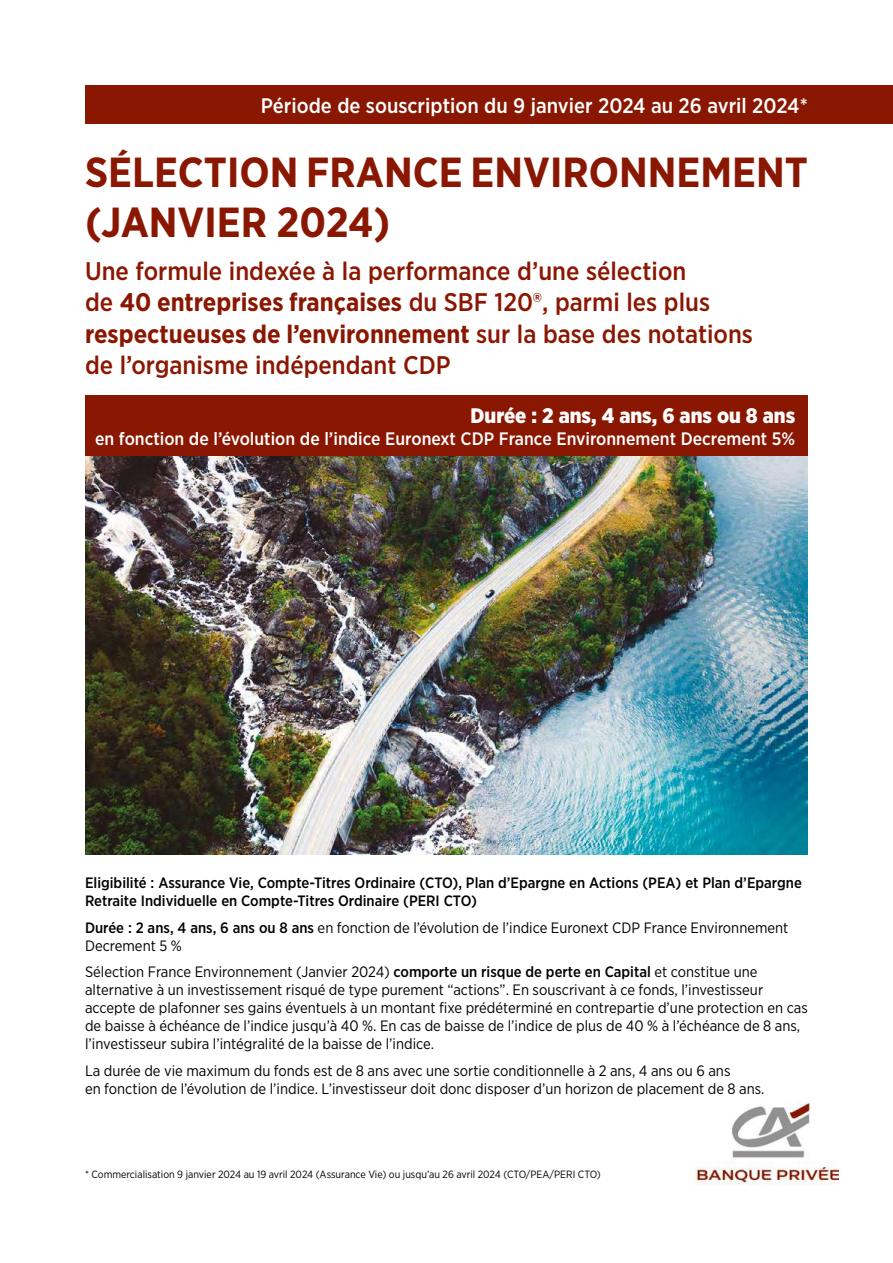
<style>
.page{position:relative;width:893px;height:1263px;background:#fff}
.page>*{position:absolute;margin:0;border:0;box-sizing:border-box;transform-origin:0 0}
.t1{font:700 42px/50.4px "Gotham Narrow";color:#8a1702}
.t2{font:500 25.5px/31.5px "Gotham Narrow";color:#8a1702}
.t3{font:500 21px "Gotham Narrow";color:#fff}
.t4{font:900 21px "Gotham Narrow";color:#fff}
.t5{font:500 18px "Gotham Narrow";color:#fff}
.t6{font:15px/18px "Gotham Narrow";color:#000}
.t7{font:500 15px/18px "Gotham Narrow";color:#000}
.t8{font:10.5px "Gotham Narrow";color:#000}
.s1{font-weight:700}
.s2{font-weight:500}
</style>
<div class="page">
<img style="left:85px;top:456px;width:723px;height:399px">
<img style="left:695px;top:1101px;width:144px;height:84px">
<div style="left:85px;top:85px;width:808px;height:38px;background:#8a1702"></div>
<div style="left:85px;top:395px;width:723px;height:61px;background:#8a1702"></div>
<h3 class="t3" style="left:261px;top:92px;width:549px">Période de souscription du 9 janvier 2024 au 26 avril 2024*</h3>
<h1 class="t1" style="left:85px;top:146px;width:724px">SÉLECTION FRANCE ENVIRONNEMENT (JANVIER 2024)</h1>
<h2 class="t2" style="left:85px;top:255px;width:669px">Une formule indexée à la performance d’une sélection<br>de <span class="s1">40 entreprises françaises</span> du SBF 120®, parmi les plus <span class="s1">respectueuses de l’environnement</span> sur la base des notations de l’organisme indépendant CDP</h2>
<h3 class="t4" style="left:471px;top:402px;width:326px">Durée : 2 ans, 4 ans, 6 ans ou 8 ans</h3>
<p class="t5" style="left:95px;top:427px;width:702px">en fonction de l’évolution de l’indice Euronext CDP France Environnement Decrement 5%</p>
<p class="t7" style="left:85px;top:873px;width:718px">Eligibilité : Assurance Vie, Compte-Titres Ordinaire (CTO), Plan d’Epargne en Actions (PEA) et Plan d’Epargne<br>Retraite Individuelle en Compte-Titres Ordinaire (PERI CTO)</p>
<p class="t6" style="left:85px;top:918px;width:705px"><span class="s2">Durée : 2 ans, 4 ans, 6 ans ou 8 ans</span> en fonction de l’évolution de l’indice Euronext CDP France Environnement<br>Decrement 5 %</p>
<p class="t6" style="left:85px;top:962px;width:724px">Sélection France Environnement (Janvier 2024) <span class="s2">comporte un risque de perte en Capital</span> et constitue une alternative à un investissement risqué de type purement “actions”. En souscrivant à ce fonds, l’investisseur accepte de plafonner ses gains éventuels à un montant fixe prédéterminé en contrepartie d’une protection en cas de baisse à échéance de l’indice jusqu’à 40 %. En cas de baisse de l’indice de plus de 40 % à l’échéance de 8 ans, l’investisseur subira l’intégralité de la baisse de l’indice.</p>
<p class="t6" style="left:85px;top:1061px;width:681px">La durée de vie maximum du fonds est de 8 ans avec une sortie conditionnelle à 2 ans, 4 ans ou 6 ans<br>en fonction de l’évolution de l’indice. L’investisseur doit donc disposer d’un horizon de placement de 8 ans.</p>
<p class="t8" style="left:85px;top:1167px;width:517px">* Commercialisation 9 janvier 2024 au 19 avril 2024 (Assurance Vie) ou jusqu’au 26 avril 2024 (CTO/PEA/PERI CTO)</p>
</div>
